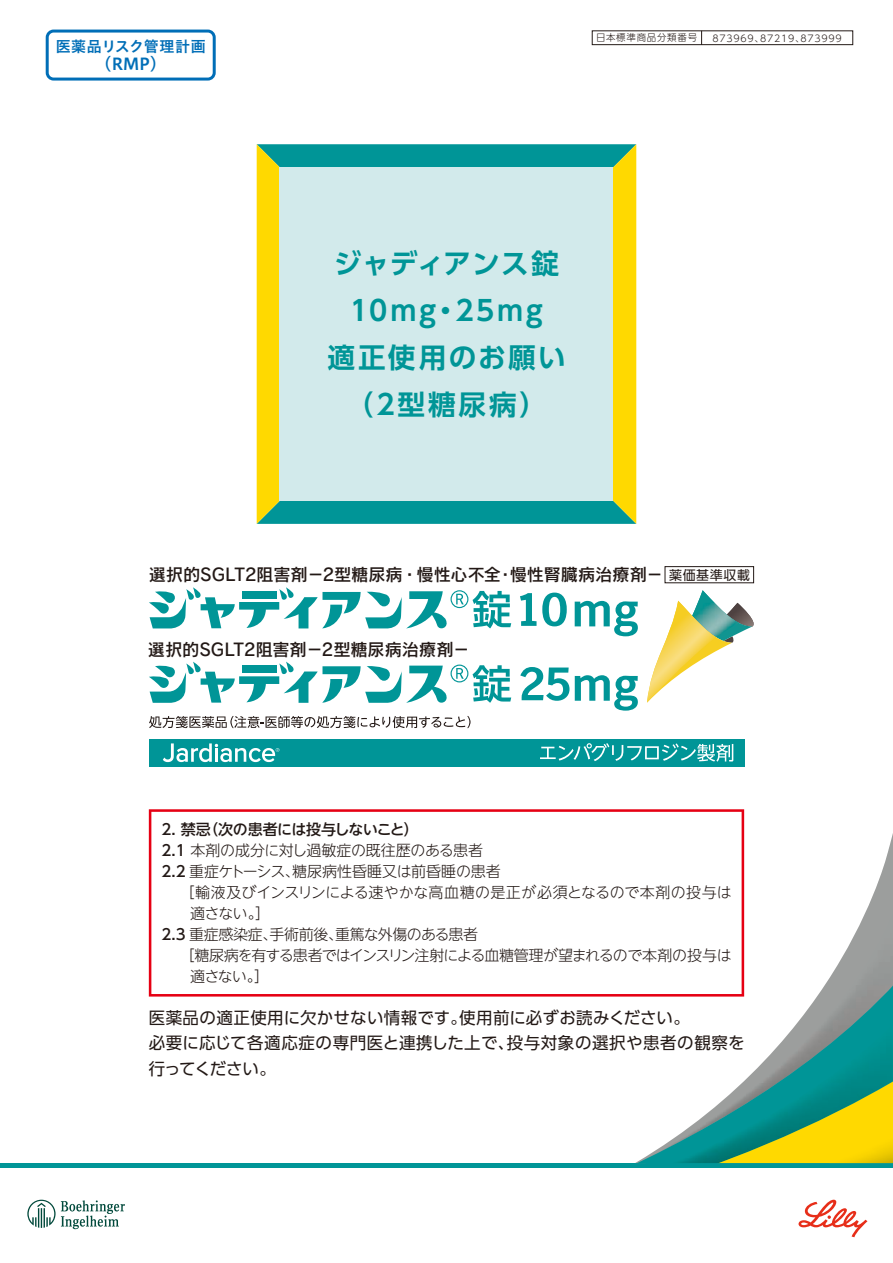
<style>
.page{position:relative;width:893px;height:1263px;background:#fff}
.page>*{position:absolute;margin:0;border:0;box-sizing:border-box;transform-origin:0 0}
.t1{font:700 27.6px/46.8px "UD Shin Go Pro De";letter-spacing:.09em;color:#009597;text-align:center}
.t2{font:17.25px "Rodin Pro DB";letter-spacing:-.005em;color:#231916}
.t3{font:16.5px/25.5px "UD Shin Go Pro";letter-spacing:.02em;color:#231916}
.t4{font:16.5px "Hiragino UD Sans Std W6";color:#006eb7}
.t5{font:300 15px "UD Shin Go NT Pro";letter-spacing:-.025em;color:#231916}
.t6{font:300 15px "UD Shin Go NT Pro";letter-spacing:-.055em;color:#231916}
.t7{font:300 15px "UD Shin Go NT Pro";letter-spacing:.005em;color:#231916}
.t8{font:300 15px "UD Shin Go NT Pro";color:#231916}
.t9{font:500 15px "UD Shin Go NT Pro";letter-spacing:-.035em;color:#231916}
.t10{font:15px "Hiragino UD Sans Std W6";letter-spacing:.04em;color:#006eb7}
.t11{font:300 9.45px "UD Shin Go NT Pro";letter-spacing:.08em;color:#231916}
.s1{font-family:"UD Shin Go NT Pr 6 N";font-size:12.9px}
.s2{font-weight:500}
</style>
<div class="page">
<svg style="left:798px;top:1200px;width:69px;height:37px"></svg>
<hr style="left:0;top:1163px;width:893px;height:4px;background:#009597">
<svg style="left:744px;top:833px;width:149px;height:81px"></svg>
<img style="left:744px;top:914px;width:149px;height:28px">
<svg style="left:635px;top:942px;width:258px;height:83px"></svg>
<img style="left:790px;top:1025px;width:103px;height:7px">
<svg style="left:635px;top:1032px;width:258px;height:131px"></svg>
<img style="left:829px;top:1137px;width:64px;height:26px">
<svg style="left:27px;top:1200px;width:98px;height:29px"></svg>
<svg style="left:257px;top:144px;width:189px;height:380px;background:#7fb750"></svg>
<svg style="left:446px;top:144px;width:190px;height:380px;background:#80b74c"></svg>
<div style="left:280px;top:167px;width:333px;height:334px;background:#d2eaeb"></div>
<svg style="left:149px;top:809px;width:595px;height:187px"></svg>
<div style="left:46px;top:30px;width:170px;height:51px;border:3px solid #006eb7;border-radius:6px"></div>
<svg style="left:678px;top:590px;width:76px;height:61px"></svg>
<img style="left:647px;top:601px;width:69px;height:102px">
<div style="left:149px;top:739px;width:595px;height:28px;background:#009597"></div>
<svg style="left:575px;top:675px;width:63px;height:36px"></svg>
<svg style="left:520px;top:667px;width:49px;height:34px"></svg>
<svg style="left:149px;top:662px;width:362px;height:41px"></svg>
<svg style="left:540px;top:743px;width:193px;height:19px"></svg>
<svg style="left:163px;top:743px;width:116px;height:19px"></svg>
<svg style="left:149px;top:716px;width:321px;height:12px"></svg>
<svg style="left:575px;top:601px;width:63px;height:35px"></svg>
<svg style="left:520px;top:593px;width:47px;height:33px"></svg>
<svg style="left:149px;top:587px;width:362px;height:42px"></svg>
<div style="left:665px;top:566px;width:89px;height:17px;border:1px solid #231916"></div>
<div style="left:592px;top:31px;width:261px;height:14px;border:1px solid #231916"></div>
<svg style="left:701px;top:31px;width:1px;height:14px"></svg>
<p class="t10" style="left:56px;top:35px;width:152px">医薬品リスク管理計画</p>
<p class="t4" style="left:95px;top:51px;width:73px">（RMP）</p>
<p class="t11" style="left:596px;top:30px;width:103px">日本標準商品分類番号</p>
<p class="t11" style="left:713px;top:30px;width:131px">873969、87219、873999</p>
<h1 class="t1" style="left:327px;top:240px;width:240px">ジャディアンス錠<br>10mg・25mg<br>適正使用のお願い（2型糖尿病）</h1>
<p class="t2" style="left:149px;top:563px;width:603px">選択的SGLT2阻害剤－2型糖尿病・慢性心不全・慢性腎臓病治療剤－<span class="s1">薬価基準収載</span></p>
<p class="t2" style="left:148px;top:638px;width:324px">選択的SGLT2阻害剤－2型糖尿病治療剤－</p>
<p class="t9" style="left:162px;top:817px;width:259px">2. 禁忌（次の患者には投与しないこと）</p>
<p class="t5" style="left:162px;top:838px;width:323px"><span class="s2">2.1</span> 本剤の成分に対し過敏症の既往歴のある患者</p>
<p class="t8" style="left:162px;top:859px;width:341px"><span class="s2">2.2</span> 重症ケトーシス、糖尿病性昏睡又は前昏睡の患者</p>
<p class="t7" style="left:180px;top:880px;width:554px">［輸液及びインスリンによる速やかな高血糖の是正が必須となるので本剤の投与は</p>
<p class="t5" style="left:190px;top:901px;width:82px">適さない。］</p>
<p class="t5" style="left:162px;top:922px;width:318px"><span class="s2">2.3</span> 重症感染症、手術前後、重篤な外傷のある患者</p>
<p class="t6" style="left:180px;top:943px;width:554px">［糖尿病を有する患者ではインスリン注射による血糖管理が望まれるので本剤の投与は</p>
<p class="t5" style="left:190px;top:964px;width:81px">適さない。］</p>
<p class="t3" style="left:149px;top:1004px;width:597px">医薬品の適正使用に欠かせない情報です。使用前に必ずお読みください。<br>必要に応じて各適応症の専門医と連携した上で、投与対象の選択や患者の観察を行ってください。</p>
</div>
